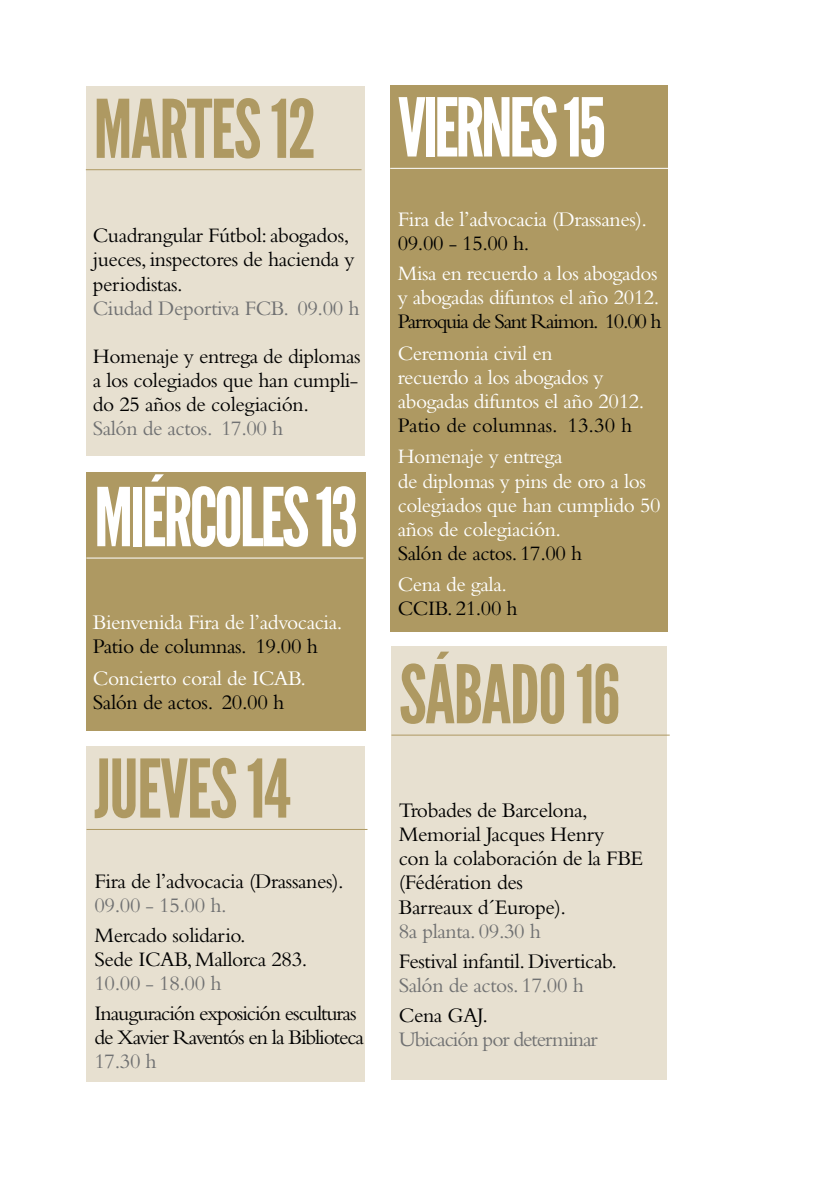
<style>
.page{position:relative;width:840px;height:1191px;background:#fff}
.page>*{position:absolute;margin:0;border:0;box-sizing:border-box;transform-origin:0 0}
.t1{font:80.8px "League Gothic";letter-spacing:-.015em;color:#fff}
.t2{font:80.4px "League Gothic";letter-spacing:-.02em;color:#ae9962}
.t3{font:21.6px/24.2px "Bembo Std";letter-spacing:-.02em;color:#000}
.t4{font:21.6px "Bembo Std";letter-spacing:-.02em;color:#fff}
.t5{font:21.6px/24.2px "Bembo Std";letter-spacing:-.05em;color:#000}
.t6{font:21.6px "Bembo Std";letter-spacing:-.05em;color:#707172}
.t7{font:21.4px/24.2px "Bembo Std";letter-spacing:-.02em;color:#000}
.t8{font:21.4px/24px "Bembo Std";letter-spacing:-.02em;color:#fff}
.t9{font:21.4px "Bembo Std";letter-spacing:-.02em;color:#707172}
.t10{font:21.4px "Bembo Std";letter-spacing:-.06em;color:#000}
.t11{font:21.4px "Bembo Std";color:#000}
</style>
<div class="page">
<div style="left:87px;top:746px;width:277px;height:335px;background:#e7e0d0"></div>
<hr style="left:86px;top:829px;width:281px;height:1px;background:#ae9962">
<div style="left:390px;top:85px;width:277px;height:546px;background:#ae9962"></div>
<hr style="left:390px;top:168px;width:279px;height:1px;background:#fff">
<div style="left:391px;top:646px;width:275px;height:433px;background:#e7e0d0"></div>
<hr style="left:391px;top:734px;width:278px;height:1px;background:#ae9962">
<div style="left:86px;top:86px;width:278px;height:370px;background:#e7e0d0"></div>
<hr style="left:86px;top:169px;width:275px;height:1px;background:#ae9962">
<div style="left:86px;top:472px;width:280px;height:259px;background:#ae9962"></div>
<hr style="left:86px;top:557px;width:277px;height:1px;background:#fff">
<h2 class="t2" style="left:93px;top:83px;width:224px">MARTES 12</h2>
<p class="t7" style="left:93px;top:223px;width:263px">Cuadrangular Fútbol: abogados, jueces, inspectores de hacienda y periodistas.</p>
<p class="t9" style="left:93px;top:295px;width:268px">Ciudad Deportiva FCB. 09.00 h</p>
<p class="t7" style="left:93px;top:344px;width:269px;text-align:justify">Homenaje y entrega de diplomas a los colegiados que han cumpli&shy;do 25 años de colegiación.</p>
<p class="t9" style="left:93px;top:416px;width:192px">Salón de actos. 17.00 h</p>
<h1 class="t1" style="left:94px;top:471px;width:265px">MIÉRCOLES 13</h1>
<p class="t4" style="left:93px;top:609px;width:251px">Bienvenida Fira de l’advocacia.</p>
<p class="t3" style="left:93px;top:633px;width:227px">Patio de columnas. 19.00 h</p>
<p class="t4" style="left:93px;top:665px;width:215px">Concierto coral de ICAB.</p>
<p class="t3" style="left:93px;top:690px;width:193px">Salón de actos. 20.00 h</p>
<h2 class="t2" style="left:94px;top:743px;width:198px">JUEVES 14</h2>
<p class="t3" style="left:94px;top:868px;width:251px">Fira de l’advocacia (Drassanes).</p>
<p class="t9" style="left:94px;top:892px;width:134px">09.00 - 15.00 h.</p>
<p class="t7" style="left:94px;top:922px;width:214px">Mercado solidario.<br>Sede ICAB, Mallorca 283.</p>
<p class="t9" style="left:94px;top:971px;width:128px">10.00 - 18.00 h</p>
<p class="t5" style="left:94px;top:1000px;width:271px">Inauguración exposición esculturas de Xavier Raventós en la Biblioteca</p>
<p class="t9" style="left:94px;top:1049px;width:64px">17.30 h</p>
<h1 class="t1" style="left:397px;top:81px;width:210px">VIERNES 15</h1>
<p class="t4" style="left:397px;top:207px;width:251px">Fira de l’advocacia (Drassanes).</p>
<p class="t7" style="left:397px;top:231px;width:133px">09.00 - 15.00 h.</p>
<p class="t8" style="left:397px;top:261px;width:263px">Misa en recuerdo a los abogados y abogadas difuntos el año 2012.</p>
<p class="t10" style="left:397px;top:309px;width:265px">Parroquia de Sant Raimon. 10.00 h</p>
<p class="t8" style="left:397px;top:340px;width:248px">Ceremonia civil en<br>recuerdo a los abogados y abogadas difuntos el año 2012.</p>
<p class="t11" style="left:397px;top:412px;width:236px">Patio de columnas. 13.30 h</p>
<p class="t8" style="left:397px;top:444px;width:264px">Homenaje y entrega<br>de diplomas y pins de oro a los colegiados que han cumplido 50 años de colegiación.</p>
<p class="t7" style="left:397px;top:540px;width:186px">Salón de actos. 17.00 h</p>
<p class="t8" style="left:397px;top:572px;width:111px">Cena de gala.</p>
<p class="t7" style="left:397px;top:596px;width:121px">CCIB. 21.00 h</p>
<h2 class="t2" style="left:399px;top:648px;width:223px">SÁBADO 16</h2>
<p class="t3" style="left:398px;top:797px;width:246px">Trobades de Barcelona,<br>Memorial Jacques Henry<br>con la colaboración de la FBE (Fédération des<br>Barreaux d´Europe).</p>
<p class="t9" style="left:398px;top:918px;width:144px">8a planta. 09.30 h</p>
<p class="t3" style="left:398px;top:948px;width:220px">Festival infantil. Diverticab.</p>
<p class="t9" style="left:398px;top:972px;width:186px">Salón de actos. 17.00 h</p>
<p class="t3" style="left:398px;top:1002px;width:91px">Cena GAJ.</p>
<p class="t6" style="left:398px;top:1026px;width:200px">Ubicación por determinar</p>
</div>
